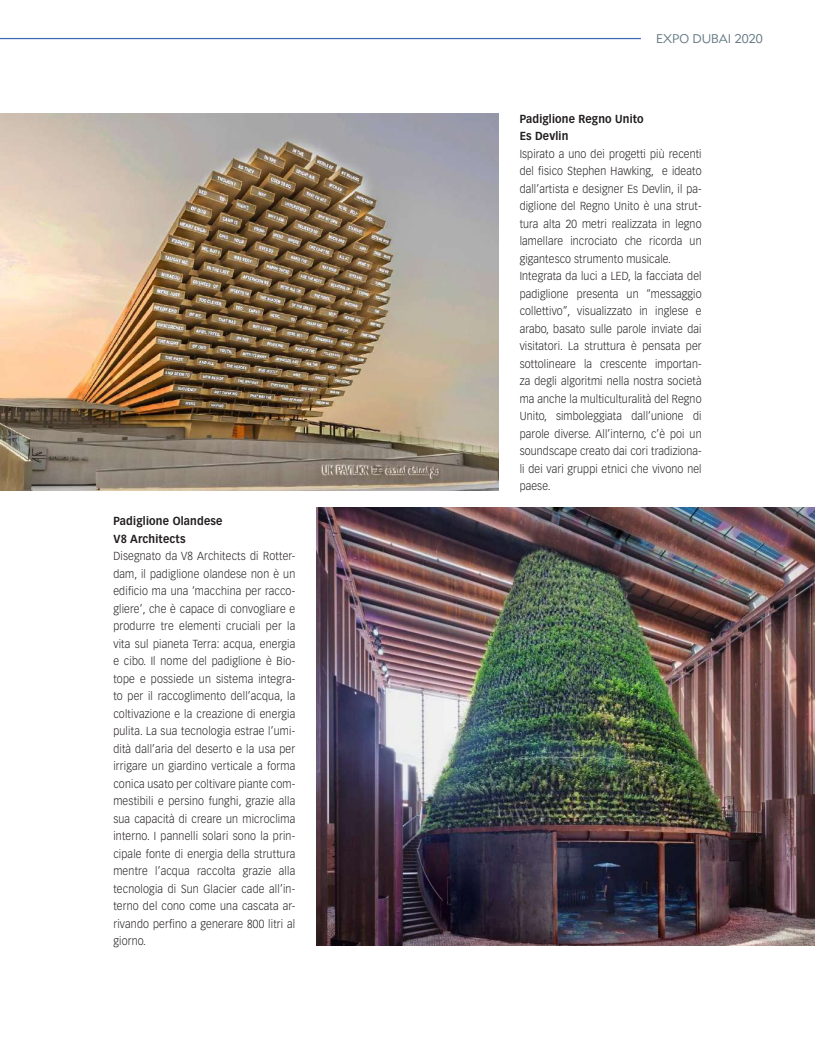
<style>
.page{position:relative;width:815px;height:1063px;background:#fff}
.page>*{position:absolute;margin:0;border:0;box-sizing:border-box;transform-origin:0 0}
.t1{font:12.5px "Metro Lite Two";color:#647882}
.t2{font:300 11.5px/17.5px "Vectora LT Std";letter-spacing:.015em;color:#231f20;scale:.92 1}
.t3{font:700 11.5px/17.5px "Vectora LT Std";letter-spacing:.02em;color:#231f20;scale:.92 1}
</style>
<div class="page">
<img style="left:0;top:113px;width:498px;height:377px">
<img style="left:317px;top:508px;width:498px;height:437px">
<hr style="left:0;top:38px;width:641px;height:1px;background:#4168b2">
<p class="t3" style="left:113px;top:512px;width:120px">Padiglione Olandese<br>V8 Architects</p>
<p class="t2" style="left:113px;top:547px;width:199px;text-align:justify">Disegnato da V8 Architects di Rotter&shy;dam, il padiglione olandese non è un edificio ma una ‘macchina per racco&shy;gliere’, che è capace di convogliare e produrre tre elementi cruciali per la vita sul pianeta Terra: acqua, energia e cibo. Il nome del padiglione è Bio&shy;tope e possiede un sistema integra&shy;to per il raccoglimento dell’acqua, la coltivazione e la creazione di energia pulita. La sua tecnologia estrae l’umi&shy;dità dall’aria del deserto e la usa per irrigare un giardino verticale a forma conica usato per coltivare piante com&shy;mestibili e persino funghi, grazie alla sua capacità di creare un microclima interno. I pannelli solari sono la prin&shy;cipale fonte di energia della struttura mentre l’acqua raccolta grazie alla tecnologia di Sun Glacier cade all’in&shy;terno del cono come una cascata ar&shy;rivando perfino a generare 800 litri al giorno.</p>
<p class="t1" style="left:656px;top:31px;width:108px">EXPO DUBAI 2020</p>
<p class="t3" style="left:520px;top:110px;width:136px">Padiglione Regno Unito<br>Es Devlin</p>
<p class="t2" style="left:520px;top:145px;width:199px">Ispirato a uno dei progetti più recenti del fisico Stephen Hawking, e ideato dall’artista e designer Es Devlin, il pa&shy;diglione del Regno Unito è una strut&shy;tura alta 20 metri realizzata in legno lamellare incrociato che ricorda un gigantesco strumento musicale.<br>Integrata da luci a LED, la facciata del padiglione presenta un “messaggio collettivo”, visualizzato in inglese e arabo, basato sulle parole inviate dai visitatori. La struttura è pensata per sottolineare la crescente importan&shy;za degli algoritmi nella nostra società ma anche la multiculturalità del Regno Unito, simboleggiata dall’unione di parole diverse. All’interno, c’è poi un soundscape creato dai cori tradiziona&shy;li dei vari gruppi etnici che vivono nel paese.</p>
</div>
